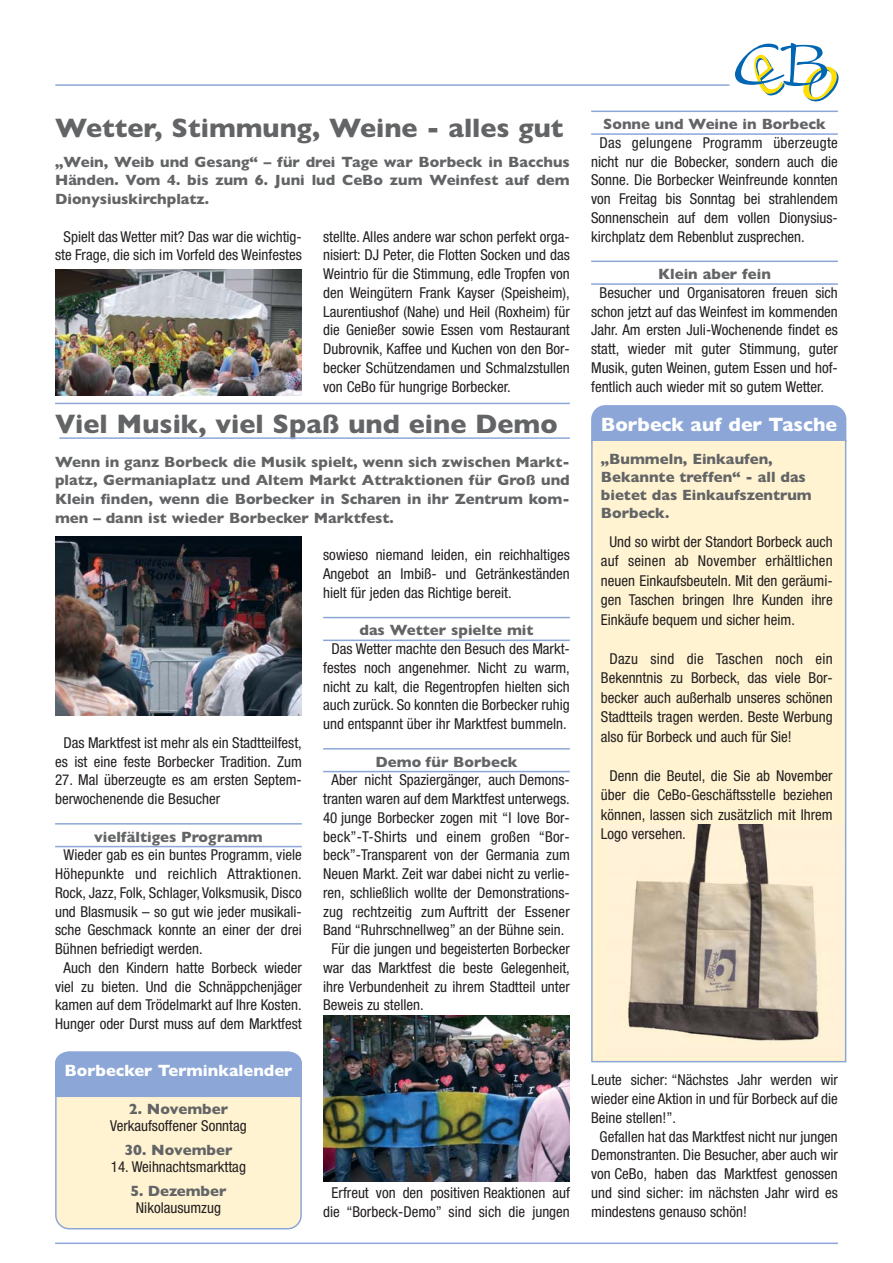
<style>
.page{position:relative;width:893px;height:1263px;background:#fff}
.page>*{position:absolute;margin:0;border:0;box-sizing:border-box;transform-origin:0 0}
.t1{font:700 27px "Gill Sans";color:#636466}
.t2{font:700 19.5px "Gill Sans";color:#fff}
.t3{font:700 16.5px "Gill Sans";color:#fff}
.t4{font:condensed 15px/18.8px "Helvetica Neue";color:#231f20;text-align:justify}
.t5{font:700 15px/18.8px "Gill Sans";color:#636466;text-align:justify}
.t6{font:condensed 15px "Helvetica Neue";letter-spacing:.02em;color:#231f20}
</style>
<div class="page">
<div style="left:591px;top:405px;width:255px;height:35px;background:#8ca7d7"></div>
<div style="left:592px;top:440px;width:253px;height:622px;background:#fff3d1"></div>
<div style="left:591px;top:440px;width:255px;height:622px;border:2px solid #8ca7d7"></div>
<img style="left:621px;top:825px;width:199px;height:217px">
<hr style="left:55px;top:403px;width:515px;height:1px;background:#8ca7d7">
<hr style="left:55px;top:84px;width:674px;height:2px;background:#8ca7d7">
<svg style="left:735px;top:43px;width:103px;height:59px"></svg>
<hr style="left:591px;top:111px;width:246px;height:1px;background:#8ca7d7">
<hr style="left:591px;top:133px;width:246px;height:2px;background:#8ca7d7">
<hr style="left:591px;top:261px;width:246px;height:1px;background:#8ca7d7">
<hr style="left:591px;top:283px;width:246px;height:2px;background:#8ca7d7">
<hr style="left:55px;top:1243px;width:782px;height:1px;background:#8ca7d7">
<svg style="left:55px;top:1052px;width:247px;height:177px;background:#e0ded2"></svg>
<img style="left:55px;top:269px;width:247px;height:127px">
<hr style="left:59px;top:437px;width:511px;height:2px;background:#8ca7d7">
<hr style="left:323px;top:617px;width:247px;height:1px;background:#8ca7d7">
<hr style="left:323px;top:640px;width:247px;height:1px;background:#8ca7d7">
<hr style="left:323px;top:748px;width:247px;height:2px;background:#8ca7d7">
<hr style="left:323px;top:771px;width:247px;height:1px;background:#8ca7d7">
<img style="left:55px;top:536px;width:247px;height:179px">
<hr style="left:55px;top:823px;width:247px;height:2px;background:#8ca7d7">
<hr style="left:55px;top:846px;width:247px;height:1px;background:#8ca7d7">
<img style="left:323px;top:1015px;width:247px;height:167px">
<h1 class="t1" style="left:55px;top:119px;width:510px">Wetter, Stimmung, Weine - alles gut</h1>
<p class="t5" style="left:603px;top:116px;width:224px">Sonne und Weine in Borbeck</p>
<p class="t4" style="left:591px;top:134px;width:248px;text-indent:9px">Das gelungene Programm überzeugte nicht nur die Bobecker, sondern auch die Sonne. Die Borbecker Weinfreunde konnten von Freitag bis Sonntag bei strahlendem Sonnenschein auf dem vollen Dionysius&shy;kirchplatz dem Rebenblut zusprechen.</p>
<p class="t5" style="left:658px;top:266px;width:114px">Klein aber fein</p>
<p class="t4" style="left:591px;top:284px;width:248px;text-indent:9px">Besucher und Organisatoren freuen sich schon jetzt auf das Weinfest im kommenden Jahr. Am ersten Juli-Wochenende findet es statt, wieder mit guter Stimmung, guter Musik, guten Weinen, gutem Essen und hof&shy;fentlich auch wieder mit so gutem Wetter.</p>
<p class="t5" style="left:55px;top:154px;width:516px">„Wein, Weib und Gesang“ – für drei Tage war Borbeck in Bacchus Händen. Vom 4. bis zum 6. Juni lud CeBo zum Weinfest auf dem Dionysiuskirchplatz.</p>
<p class="t4" style="left:55px;top:228px;width:248px;text-align:center">Spielt das Wetter mit? Das war die wichtig&shy;ste Frage, die sich im Vorfeld des Weinfestes</p>
<p class="t4" style="left:323px;top:228px;width:248px">stellte. Alles andere war schon perfekt orga&shy;nisiert: DJ Peter, die Flotten Socken und das Weintrio für die Stimmung, edle Tropfen von den Weingütern Frank Kayser (Speisheim), Laurentiushof (Nahe) und Heil (Roxheim) für die Genießer sowie Essen vom Restaurant Dubrovnik, Kaffee und Kuchen von den Bor&shy;becker Schützendamen und Schmalzstullen von CeBo für hungrige Borbecker.</p>
<h1 class="t1" style="left:55px;top:415px;width:504px">Viel Musik, viel Spaß und eine Demo</h1>
<p class="t5" style="left:55px;top:454px;width:516px">Wenn in ganz Borbeck die Musik spielt, wenn sich zwischen Markt&shy;platz, Germaniaplatz und Altem Markt Attraktionen für Groß und Klein finden, wenn die Borbecker in Scharen in ihr Zentrum kom&shy;men – dann ist wieder Borbecker Marktfest.</p>
<p class="t4" style="left:55px;top:734px;width:248px;text-align:center">Das Marktfest ist mehr als ein Stadtteilfest, es ist eine feste Borbecker Tradition. Zum</p>
<p class="t4" style="left:55px;top:772px;width:248px">27. Mal überzeugte es am ersten Septem&shy;berwochenende die Besucher</p>
<p class="t5" style="left:94px;top:829px;width:170px">vielfältiges Programm</p>
<p class="t4" style="left:64px;top:847px;width:240px">Wieder gab es ein buntes Programm, viele</p>
<p class="t6" style="left:55px;top:868px;width:248px">Höhepunkte und reichlich Attraktionen.</p>
<p class="t4" style="left:55px;top:884px;width:248px">Rock, Jazz, Folk, Schlager, Volksmusik, Disco</p>
<p class="t4" style="left:55px;top:903px;width:248px">und Blasmusik – so gut wie jeder musikali-</p>
<p class="t4" style="left:55px;top:922px;width:248px">sche Geschmack konnte an einer der drei</p>
<p class="t4" style="left:55px;top:941px;width:149px">Bühnen befriedigt werden.</p>
<p class="t4" style="left:64px;top:959px;width:240px">Auch den Kindern hatte Borbeck wieder</p>
<p class="t4" style="left:55px;top:978px;width:248px">viel zu bieten. Und die Schnäppchenjäger</p>
<p class="t4" style="left:55px;top:997px;width:248px">kamen auf dem Trödelmarkt auf Ihre Kosten.</p>
<p class="t4" style="left:55px;top:1016px;width:248px">Hunger oder Durst muss auf dem Marktfest</p>
<p class="t3" style="left:65px;top:1065px;width:229px">Borbecker Terminkalender</p>
<p class="t5" style="left:129px;top:1101px;width:101px">2. November</p>
<p class="t4" style="left:110px;top:1117px;width:138px">Verkaufsoffener Sonntag</p>
<p class="t5" style="left:124px;top:1142px;width:110px">30. November</p>
<p class="t4" style="left:111px;top:1158px;width:137px">14. Weihnachtsmarkttag</p>
<p class="t5" style="left:130px;top:1183px;width:98px">5. Dezember</p>
<p class="t4" style="left:136px;top:1199px;width:86px">Nikolausumzug</p>
<p class="t4" style="left:323px;top:547px;width:248px">sowieso niemand leiden, ein reichhaltiges Angebot an Imbiß- und Getränkeständen hielt für jeden das Richtige bereit.</p>
<p class="t5" style="left:359px;top:623px;width:175px">das Wetter spielte mit</p>
<p class="t4" style="left:323px;top:641px;width:248px;text-align:center">Das Wetter machte den Besuch des Markt&shy;festes noch angenehmer. Nicht zu warm, nicht zu kalt, die Regentropfen hielten sich auch zurück. So konnten die Borbecker ruhig und entspannt über ihr Marktfest bummeln.</p>
<p class="t5" style="left:375px;top:754px;width:143px">Demo für Borbeck</p>
<p class="t4" style="left:331px;top:772px;width:240px">Aber nicht Spaziergänger, auch Demons-</p>
<p class="t4" style="left:323px;top:791px;width:248px">tranten waren auf dem Marktfest unterwegs.</p>
<p class="t4" style="left:323px;top:809px;width:248px">40 junge Borbecker zogen mit “I love Bor-</p>
<p class="t4" style="left:323px;top:828px;width:248px">beck”-T-Shirts und einem großen “Bor-</p>
<p class="t4" style="left:323px;top:847px;width:248px">beck”-Transparent von der Germania zum</p>
<p class="t4" style="left:323px;top:866px;width:248px">Neuen Markt. Zeit war dabei nicht zu verlie-</p>
<p class="t4" style="left:323px;top:884px;width:248px">ren, schließlich wollte der Demonstrations-</p>
<p class="t4" style="left:323px;top:903px;width:248px">zug rechtzeitig zum Auftritt der Essener</p>
<p class="t4" style="left:323px;top:922px;width:243px">Band “Ruhrschnellweg” an der Bühne sein.</p>
<p class="t4" style="left:331px;top:941px;width:240px">Für die jungen und begeisterten Borbecker</p>
<p class="t4" style="left:323px;top:959px;width:248px">war das Marktfest die beste Gelegenheit,</p>
<p class="t4" style="left:323px;top:978px;width:248px">ihre Verbundenheit zu ihrem Stadtteil unter</p>
<p class="t4" style="left:323px;top:997px;width:102px">Beweis zu stellen.</p>
<p class="t4" style="left:323px;top:1184px;width:248px;text-align:center">Erfreut von den positiven Reaktionen auf die “Borbeck-Demo” sind sich die jungen</p>
<h2 class="t2" style="left:601px;top:418px;width:238px">Borbeck auf der Tasche</h2>
<p class="t5" style="left:601px;top:452px;width:212px;line-height:18px;text-align:left">„Bummeln, Einkaufen,<br>Bekannte treffen“ - all das bietet das Einkaufszentrum<br>Borbeck.</p>
<p class="t4" style="left:601px;top:533px;width:233px;line-height:19.5px;text-indent:9px">Und so wirbt der Standort Borbeck auch auf seinen ab November erhältlichen neuen Einkaufsbeuteln. Mit den geräumi&shy;gen Taschen bringen Ihre Kunden ihre Einkäufe bequem und sicher heim.</p>
<p class="t4" style="left:601px;top:650px;width:233px;line-height:19.5px;text-indent:9px">Dazu sind die Taschen noch ein Bekenntnis zu Borbeck, das viele Bor&shy;becker auch außerhalb unseres schönen Stadtteils tragen werden. Beste Werbung also für Borbeck und auch für Sie!</p>
<p class="t4" style="left:601px;top:767px;width:233px;line-height:19.5px;text-indent:9px">Denn die Beutel, die Sie ab November über die CeBo-Geschäftsstelle beziehen können, lassen sich zusätzlich mit Ihrem Logo versehen.</p>
<p class="t4" style="left:591px;top:1072px;width:248px">Leute sicher: “Nächstes Jahr werden wir</p>
<p class="t4" style="left:591px;top:1091px;width:248px">wieder eine Aktion in und für Borbeck auf die</p>
<p class="t4" style="left:591px;top:1109px;width:86px">Beine stellen!”.</p>
<p class="t4" style="left:599px;top:1128px;width:240px">Gefallen hat das Marktfest nicht nur jungen</p>
<p class="t4" style="left:591px;top:1147px;width:248px">Demonstranten. Die Besucher, aber auch wir</p>
<p class="t4" style="left:591px;top:1166px;width:248px">von CeBo, haben das Marktfest genossen</p>
<p class="t4" style="left:591px;top:1184px;width:248px">und sind sicher: im nächsten Jahr wird es</p>
<p class="t4" style="left:591px;top:1203px;width:157px">mindestens genauso schön!</p>
</div>
